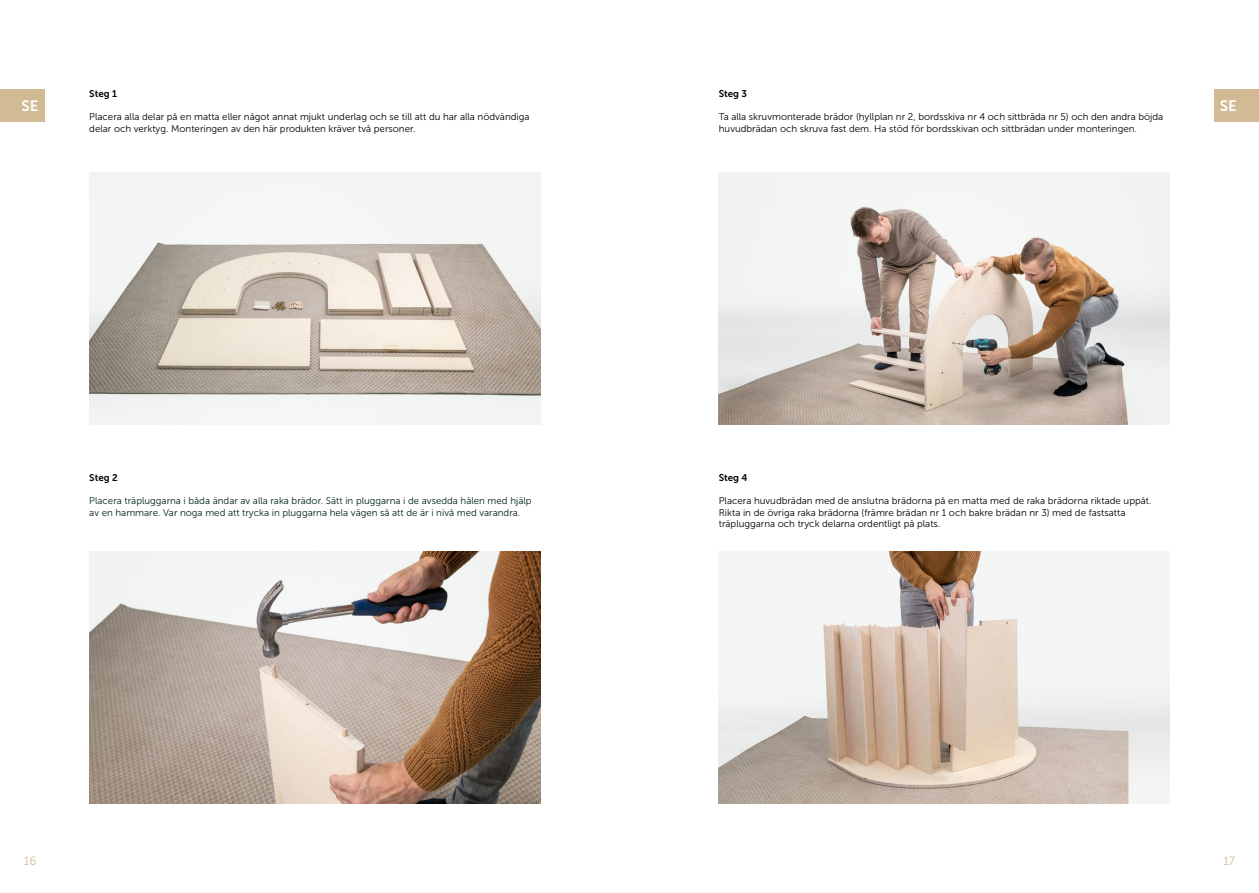
<style>
.page{position:relative;width:1259px;height:893px;background:#fff}
.page>*{position:absolute;margin:0;border:0;box-sizing:border-box;transform-origin:0 0}
.t1{font:15px "Museo Sans 700";color:#fff}
.t2{font:12px "Museo Sans 300";color:#d1ba94}
.t3{font:9.75px/11.7px "Museo Sans 300";color:#000}
.t4{font:9.75px/11.7px "Museo Sans 300";color:#002321}
.t5{font:9.75px "Museo Sans 700";color:#000}
</style>
<div class="page">
<div style="left:0;top:89px;width:45px;height:33px;background:#d1ba94"></div>
<div style="left:1214px;top:89px;width:45px;height:33px;background:#d1ba94"></div>
<img style="left:89px;top:551px;width:451px;height:252px">
<img style="left:89px;top:172px;width:451px;height:253px">
<img style="left:719px;top:551px;width:450px;height:253px">
<img style="left:719px;top:172px;width:450px;height:253px">
<p class="t5" style="left:89px;top:88px;width:29px">Steg 1</p>
<p class="t3" style="left:89px;top:111px;width:442px">Placera alla delar på en matta eller något annat mjukt underlag och se till att du har alla nödvändiga delar och verktyg. Monteringen av den här produkten kräver två personer.</p>
<p class="t5" style="left:719px;top:88px;width:30px">Steg 3</p>
<p class="t3" style="left:719px;top:111px;width:446px">Ta alla skruvmonterade brädor (hyllplan nr 2, bordsskiva nr 4 och sittbräda nr 5) och den andra böjda huvudbrädan och skruva fast dem. Ha stöd för bordsskivan och sittbrädan under monteringen.</p>
<h1 class="t1" style="left:22px;top:97px;width:18px">SE</h1>
<h1 class="t1" style="left:1220px;top:97px;width:18px">SE</h1>
<p class="t5" style="left:89px;top:472px;width:30px">Steg 2</p>
<p class="t4" style="left:89px;top:495px;width:444px">Placera träpluggarna i båda ändar av alla raka brädor. Sätt in pluggarna i de avsedda hålen med hjälp av en hammare. Var noga med att trycka in pluggarna hela vägen så att de är i nivå med varandra.</p>
<p class="t5" style="left:719px;top:472px;width:30px">Steg 4</p>
<p class="t3" style="left:719px;top:495px;width:434px">Placera huvudbrädan med de anslutna brädorna på en matta med de raka brädorna riktade uppåt.<br>Rikta in de övriga raka brädorna (främre brädan nr 1 och bakre brädan nr 3) med de fastsatta träpluggarna och tryck delarna ordentligt på plats.</p>
<p class="t2" style="left:24px;top:855px;width:14px">16</p>
<p class="t2" style="left:1223px;top:855px;width:13px">17</p>
</div>
